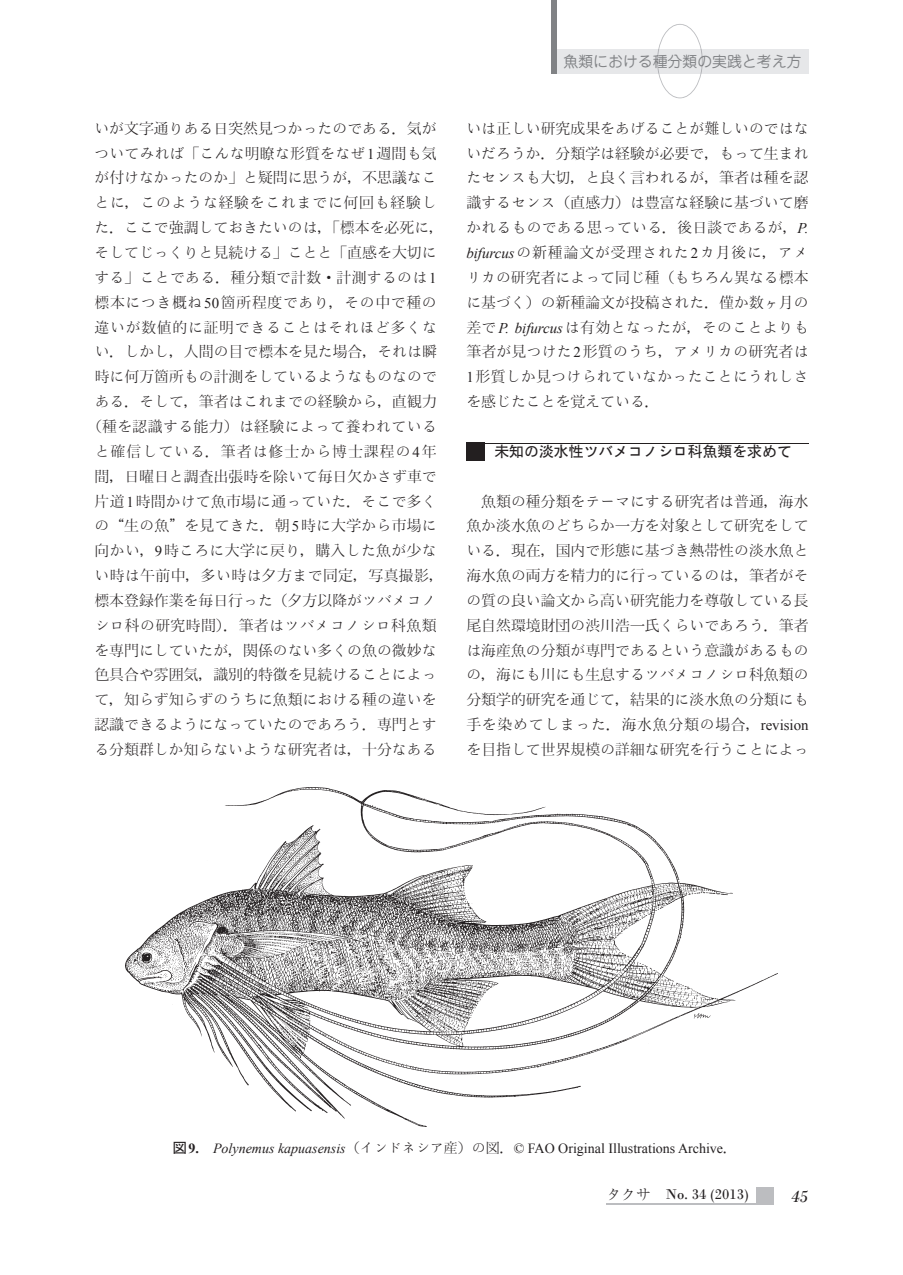
<style>
.page{position:relative;width:903px;height:1275px;background:#fff}
.page>*{position:absolute;margin:0;border:0;box-sizing:border-box;transform-origin:0 0}
.t1{font:italic 17.5px "Bodoni";color:#231f20}
.t2{font:14.88px/24.8px "Motoya Mincho W2 90 msp RKSJ H";color:#231f20;text-align:justify}
.t3{font:14.88px "Motoya Gothic W3 90 msp RKSJ H";color:#231f20}
.t4{font:14.88px "Jun 201 Pro";color:#808285}
.t5{font:14.88px "Bodoni";color:#231f20}
.t6{font:14px "Times New Roman";color:#231f20}
.s1{font-family:"Times New Roman"}
.s2{font-family:"Times New Roman";font-style:italic}
.s3{font-family:"Motoya Gothic W3 90 msp RKSJ H"}
.s4{font-weight:700}
.s5{font-style:italic}
.s6{font-family:"Motoya Mincho W2 90 msp RKSJ H"}
.s7{font-family:"Ryumin Pr 6";font-weight:300}
</style>
<div class="page">
<div style="left:551px;top:49px;width:257px;height:25px;background:#e6e7e9"></div>
<div style="left:551px;top:0;width:5px;height:74px;background:#808285"></div>
<svg style="left:657px;top:24px;width:46px;height:74px"></svg>
<div style="left:756px;top:1187px;width:18px;height:17px;background:#bcbdc0"></div>
<hr style="left:606px;top:1203px;width:165px;height:1px;background:#bcbdc0">
<div style="left:466px;top:443px;width:19px;height:18px;background:#231f20"></div>
<hr style="left:466px;top:443px;width:342px;height:1px;background:#231f20">
<img style="left:126px;top:788px;width:651px;height:338px">
<p class="t4" style="left:563px;top:50px;width:239px">魚類における種分類の実践と考え方</p>
<p class="t2" style="left:87px;top:116px;width:358px;text-align:center">いが文字通りある日突然見つかったのである．気がついてみれば「こんな明瞭な形質をなぜ<span class="s1">1</span>週間も気が付けなかったのか」と疑問に思うが，不思議なことに，このような経験をこれまでに何回も経験した．ここで強調しておきたいのは，「標本を必死に，そしてじっくりと見続ける」ことと「直感を大切にする」ことである．種分類で計数・計測するのは<span class="s1">1</span>標本につき概ね<span class="s1">50</span>箇所程度であり，その中で種の違いが数値的に証明できることはそれほど多くない．しかし，人間の目で標本を見た場合，それは瞬時に何万箇所もの計測をしているようなものなのである．そして，筆者はこれまでの経験から，直観力（種を認識する能力）は経験によって養われていると確信している．筆者は修士から博士課程の<span class="s1">4</span>年間，日曜日と調査出張時を除いて毎日欠かさず車で片道<span class="s1">1</span>時間かけて魚市場に通っていた．そこで多くの“生の魚”を見てきた．朝<span class="s1">5</span>時に大学から市場に向かい，<span class="s1">9</span>時ころに大学に戻り，購入した魚が少ない時は午前中，多い時は夕方まで同定，写真撮影，標本登録作業を毎日行った（夕方以降がツバメコノシロ科の研究時間）．筆者はツバメコノシロ科魚類を専門にしていたが，関係のない多くの魚の微妙な色具合や雰囲気，識別的特徴を見続けることによって，知らず知らずのうちに魚類における種の違いを認識できるようになっていたのであろう．専門とする分類群しか知らないような研究者は，十分なある</p>
<p class="t2" style="left:466px;top:116px;width:344px">いは正しい研究成果をあげることが難しいのではないだろうか．分類学は経験が必要で，もって生まれたセンスも大切，と良く言われるが，筆者は種を認識するセンス（直感力）は豊富な経験に基づいて磨かれるものである思っている．後日談であるが，<span class="s2">P. bifurcus</span>の新種論文が受理された<span class="s1">2</span>カ月後に，アメリカの研究者によって同じ種（もちろん異なる標本に基づく）の新種論文が投稿された．僅か数ヶ月の差で<span class="s2">P. bifurcus</span>は有効となったが，そのことよりも筆者が見つけた<span class="s1">2</span>形質のうち，アメリカの研究者は<span class="s1">1</span>形質しか見つけられていなかったことにうれしさを感じたことを覚えている．</p>
<p class="t3" style="left:494px;top:444px;width:299px">未知の淡水性ツバメコノシロ科魚類を求めて</p>
<p class="t2" style="left:466px;top:488px;width:344px;text-indent:15px">魚類の種分類をテーマにする研究者は普通，海水魚か淡水魚のどちらか一方を対象として研究をしている．現在，国内で形態に基づき熱帯性の淡水魚と海水魚の両方を精力的に行っているのは，筆者がその質の良い論文から高い研究能力を尊敬している長尾自然環境財団の渋川浩一氏くらいであろう．筆者は海産魚の分類が専門であるという意識があるものの，海にも川にも生息するツバメコノシロ科魚類の分類学的研究を通じて，結果的に淡水魚の分類にも手を染めてしまった．海水魚分類の場合，<span class="s1">revision</span>を目指して世界規模の詳細な研究を行うことによっ</p>
<p class="t6" style="left:173px;top:1139px;width:566px"><span class="s3">図</span><span class="s4">9.</span> <span class="s5">Polynemus kapuasensis</span><span class="s6">（インドネシア産）の図．</span>© FAO Original Illustrations Archive<span class="s6">．</span></p>
<p class="t5" style="left:606px;top:1186px;width:144px"><span class="s7">タクサ　</span>No. 34 (2013)</p>
<p class="t1" style="left:791px;top:1186px;width:19px">45</p>
</div>
